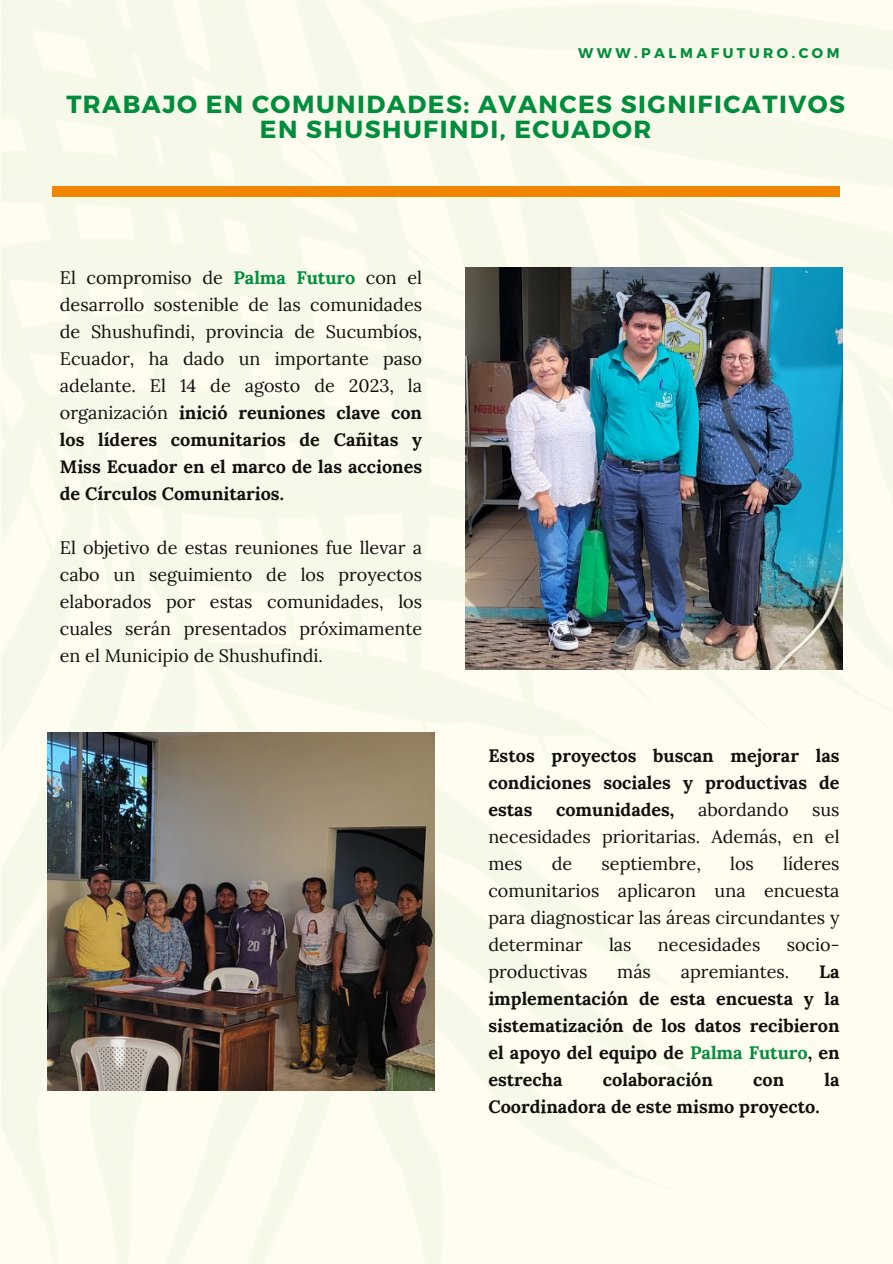
<style>
.page{position:relative;width:893px;height:1264px;background:#fff}
.page>*{position:absolute;margin:0;border:0;box-sizing:border-box;transform-origin:0 0}
.t1{font:700 24.75px/25.8px "Montserrat";letter-spacing:.06em;color:#008d3c;text-align:center}
.t2{font:18px/27px "Lora";color:#100f0d;text-align:justify}
.t3{font:700 18px/27px "Lora";color:#100f0d;text-align:justify}
.t4{font:700 14.1px "Montserrat";letter-spacing:.25em;color:#008d3c}
.s1{font-weight:700;color:#008d3c}
.s2{font-weight:700}
.s3{color:#008d3c}
</style>
<div class="page">
<img style="left:2px;top:0;width:890px;height:1263px">
<div style="left:53px;top:186px;width:786px;height:10px;background:#f18400"></div>
<img style="left:48px;top:733px;width:386px;height:357px">
<img style="left:465px;top:268px;width:377px;height:401px">
<p class="t4" style="left:578px;top:44px;width:263px">WWW.PALMAFUTURO.COM</p>
<p class="t1" style="left:66px;top:90px;width:780px">TRABAJO EN COMUNIDADES: AVANCES SIGNIFICATIVOS<br>EN SHUSHUFINDI, ECUADOR</p>
<p class="t2" style="left:60px;top:264px;width:364px">El compromiso de <span class="s1">Palma Futuro</span> con el desarrollo sostenible de las comunidades de Shushufindi, provincia de Sucumbíos, Ecuador, ha dado un importante paso adelante. El 14 de agosto de 2023, la organización <span class="s2">inició reuniones clave con los líderes comunitarios de Cañitas y Miss Ecuador en el marco de las acciones de Círculos Comunitarios.</span></p>
<p class="t2" style="left:60px;top:534px;width:364px">El objetivo de estas reuniones fue llevar a cabo un seguimiento de los proyectos elaborados por estas comunidades, los cuales serán presentados próximamente en el Municipio de Shushufindi.</p>
<p class="t3" style="left:488px;top:741px;width:352px">Estos proyectos buscan mejorar las condiciones sociales y productivas de estas</p>
<p class="t3" style="left:556px;top:795px;width:120px">comunidades,</p>
<p class="t2" style="left:698px;top:795px;width:92px">abordando</p>
<p class="t2" style="left:488px;top:795px;width:352px;text-indent:324px">sus necesidades prioritarias. Además, en el mes</p>
<p class="t2" style="left:488px;top:849px;width:352px;text-indent:295px">líderes comunitarios aplicaron una encuesta para diagnosticar las áreas circundantes y determinar</p>
<p class="t2" style="left:551px;top:849px;width:22px">de</p>
<p class="t2" style="left:601px;top:849px;width:101px">septiembre,</p>
<p class="t2" style="left:730px;top:849px;width:25px">los</p>
<p class="t2" style="left:609px;top:930px;width:24px">las</p>
<p class="t2" style="left:658px;top:930px;width:104px">necesidades</p>
<p class="t2" style="left:786px;top:930px;width:54px">socio-</p>
<p class="t2" style="left:488px;top:957px;width:100px">productivas</p>
<p class="t2" style="left:617px;top:957px;width:35px">más</p>
<p class="t2" style="left:680px;top:957px;width:110px">apremiantes.</p>
<p class="t3" style="left:488px;top:957px;width:352px;text-indent:331px">La implementación de esta encuesta y la sistematización de los datos recibieron el apoyo del equipo de <span class="s3">Palma Futuro</span>, en estrecha</p>
<p class="t3" style="left:602px;top:1065px;width:111px">colaboración</p>
<p class="t3" style="left:753px;top:1065px;width:32px">con</p>
<p class="t3" style="left:824px;top:1065px;width:17px">la</p>
<p class="t3" style="left:488px;top:1092px;width:333px">Coordinadora de este mismo proyecto.</p>
</div>
